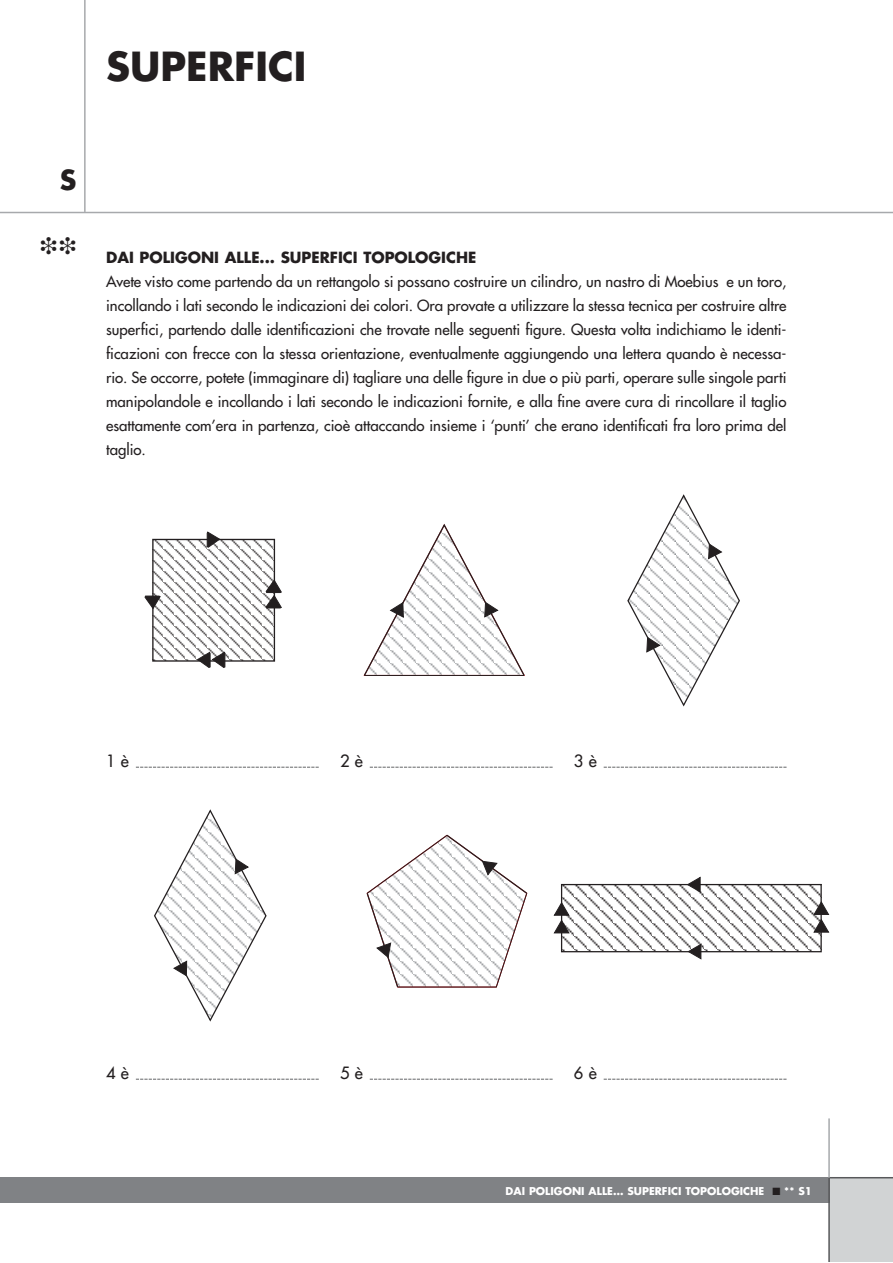
<style>
.page{position:relative;width:893px;height:1263px;background:#fff}
.page>*{position:absolute;margin:0;border:0;box-sizing:border-box;transform-origin:0 0}
.t1{font:700 39px "Futura";color:#231f20}
.t2{font:700 27px "Futura";color:#231f20}
.t3{font:16.5px "Futura";color:#231f20}
.t4{font:15px/24px "Futura";color:#231f20;text-align:justify}
.t5{font:700 15px "Futura";color:#231f20}
.t6{font:700 10.5px "Futura";color:#fff}
.s1{color:#231f20}
</style>
<div class="page">
<div style="left:829px;top:1178px;width:63px;height:84px;background:#d1d3d4"></div>
<div style="left:0;top:1178px;width:829px;height:25px;background:#808285"></div>
<hr style="left:828px;top:1178px;width:2px;height:84px;background:#58595b">
<hr style="left:829px;top:1177px;width:63px;height:1px;background:#58595b">
<hr style="left:828px;top:1118px;width:2px;height:60px;background:#a7a9ac">
<hr style="left:0;top:212px;width:892px;height:1px;background:#a7a9ac">
<hr style="left:84px;top:0;width:2px;height:212px;background:#a7a9ac">
<svg style="left:152px;top:539px;width:123px;height:123px"></svg>
<svg style="left:145px;top:596px;width:15px;height:13px"></svg>
<svg style="left:207px;top:532px;width:13px;height:15px"></svg>
<svg style="left:197px;top:652px;width:28px;height:16px"></svg>
<svg style="left:266px;top:580px;width:16px;height:28px"></svg>
<svg style="left:363px;top:524px;width:162px;height:152px"></svg>
<svg style="left:627px;top:494px;width:113px;height:213px"></svg>
<svg style="left:154px;top:809px;width:113px;height:213px"></svg>
<svg style="left:366px;top:834px;width:162px;height:154px"></svg>
<svg style="left:561px;top:884px;width:261px;height:68px"></svg>
<svg style="left:686px;top:877px;width:15px;height:16px"></svg>
<svg style="left:687px;top:943px;width:15px;height:17px"></svg>
<svg style="left:813px;top:901px;width:16px;height:32px"></svg>
<svg style="left:553px;top:902px;width:17px;height:32px"></svg>
<svg style="left:136px;top:767px;width:183px;height:1px"></svg>
<svg style="left:604px;top:767px;width:182px;height:1px"></svg>
<svg style="left:370px;top:767px;width:183px;height:1px"></svg>
<svg style="left:136px;top:1079px;width:183px;height:1px"></svg>
<svg style="left:604px;top:1079px;width:182px;height:1px"></svg>
<svg style="left:370px;top:1079px;width:183px;height:1px"></svg>
<h1 class="t1" style="left:106px;top:49px;width:202px">SUPERFICI</h1>
<h2 class="t2" style="left:60px;top:167px;width:18px">S</h2>
<p class="t5" style="left:106px;top:251px;width:372px">DAI POLIGONI ALLE... SUPERFICI TOPOLOGICHE</p>
<p class="t4" style="left:106px;top:271px;width:682px">Avete visto come partendo da un rettangolo si possano costruire un cilindro, un nastro di Moebius e un toro, incollando i lati secondo le indicazioni dei colori. Ora provate a utilizzare la stessa tecnica per costruire altre superfici, partendo dalle identificazioni che trovate nelle seguenti figure. Questa volta indichiamo le identi&shy;ficazioni con frecce con la stessa orientazione, eventualmente aggiungendo una lettera quando è necessa&shy;rio. Se occorre, potete (immaginare di) tagliare una delle figure in due o più parti, operare sulle singole parti manipolandole e incollando i lati secondo le indicazioni fornite, e alla fine avere cura di rincollare il taglio esattamente com’era in partenza, cioè attaccando insieme i ‘punti’ che erano identificati fra loro prima del taglio.</p>
<p class="t3" style="left:106px;top:753px;width:24px">1 è</p>
<p class="t3" style="left:340px;top:753px;width:24px">2 è</p>
<p class="t3" style="left:574px;top:753px;width:24px">3 è</p>
<p class="t3" style="left:106px;top:1065px;width:24px">4 è</p>
<p class="t3" style="left:340px;top:1065px;width:24px">5 è</p>
<p class="t3" style="left:574px;top:1065px;width:24px">6 è</p>
<p class="t6" style="left:505px;top:1186px;width:308px">DAI POLIGONI ALLE… SUPERFICI TOPOLOGICHE <span class="s1">■</span> ** S1</p>
</div>
